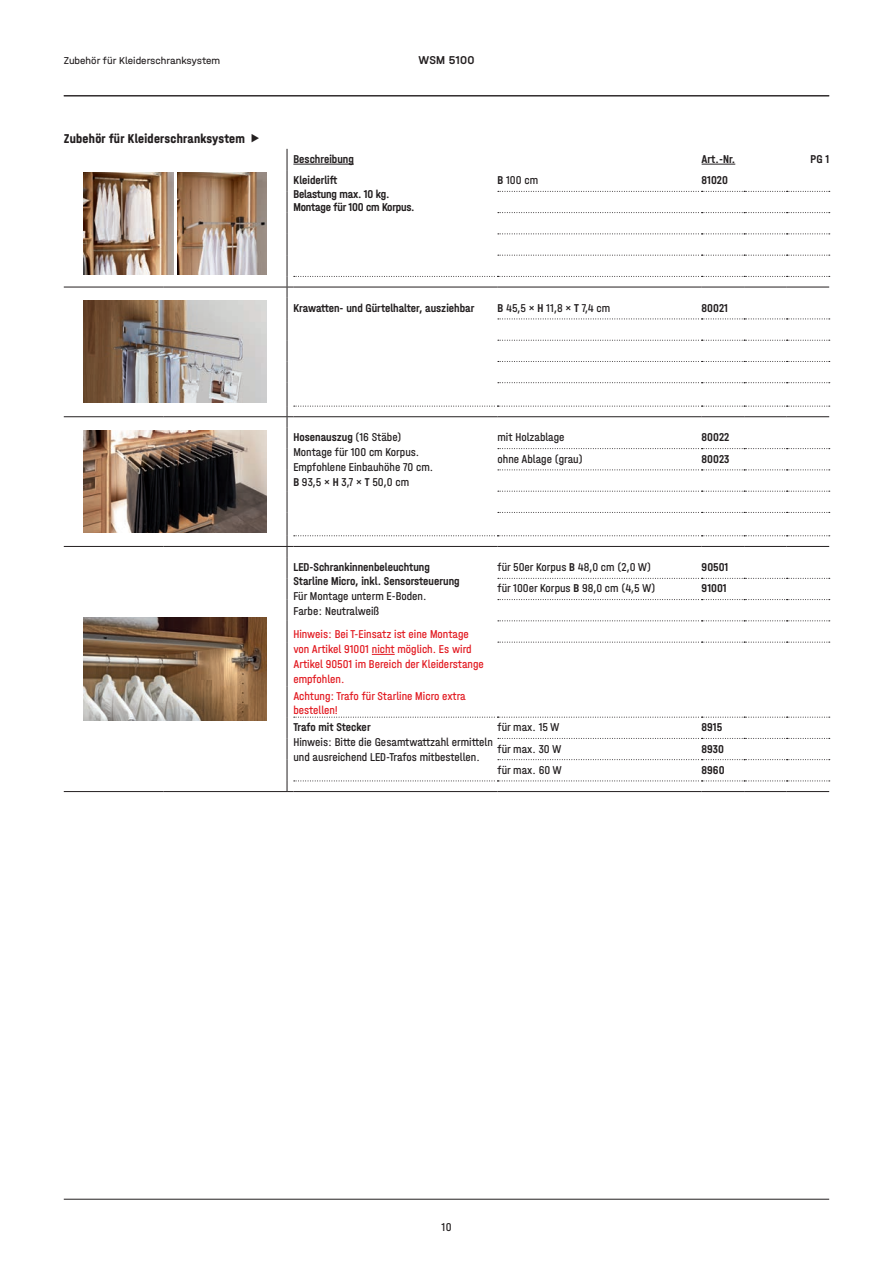
<style>
.page{position:relative;width:893px;height:1263px;background:#fff}
.page>*{position:absolute;margin:0;border:0;box-sizing:border-box;transform-origin:0 0}
.t1{font:700 13.5px "Halvar Eng";letter-spacing:.02em;color:#231f20}
.t2{font:12px/15px "Halvar Eng";color:#231f20}
.t3{font:500 12px/13.5px "Halvar Eng";color:#231f20}
.t4{font:12px/15px "Halvar Eng";color:#e21a21}
.t5{font:500 12px "Halvar Mittel";letter-spacing:.02em;color:#231f20}
.t6{font:10.5px "Halvar Mittel";color:#231f20}
.s1{font-weight:500}
</style>
<div class="page">
<hr style="left:64px;top:1199px;width:765px;height:1px;background:#231f20">
<hr style="left:64px;top:95px;width:765px;height:1px;background:#231f20">
<hr style="left:64px;top:791px;width:100px;height:1px;background:#231f20">
<hr style="left:164px;top:791px;width:123px;height:1px;background:#231f20">
<hr style="left:287px;top:642px;width:1px;height:44px;background:#231f20">
<hr style="left:287px;top:686px;width:1px;height:31px;background:#231f20">
<hr style="left:64px;top:287px;width:100px;height:1px;background:#231f20">
<hr style="left:164px;top:287px;width:123px;height:1px;background:#231f20">
<hr style="left:64px;top:416px;width:100px;height:1px;background:#231f20">
<hr style="left:164px;top:416px;width:123px;height:1px;background:#231f20">
<hr style="left:64px;top:546px;width:100px;height:1px;background:#231f20">
<hr style="left:164px;top:546px;width:123px;height:1px;background:#231f20">
<svg style="left:287px;top:149px;width:543px;height:494px"></svg>
<hr style="left:293px;top:546px;width:204px;height:1px;background:#231f20">
<hr style="left:497px;top:546px;width:205px;height:1px;background:#231f20">
<hr style="left:702px;top:546px;width:42px;height:1px;background:#231f20">
<hr style="left:744px;top:546px;width:43px;height:1px;background:#231f20">
<hr style="left:787px;top:546px;width:42px;height:1px;background:#231f20">
<svg style="left:287px;top:717px;width:543px;height:75px"></svg>
<hr style="left:293px;top:791px;width:204px;height:1px;background:#231f20">
<hr style="left:497px;top:791px;width:205px;height:1px;background:#231f20">
<hr style="left:702px;top:791px;width:42px;height:1px;background:#231f20">
<hr style="left:744px;top:791px;width:43px;height:1px;background:#231f20">
<hr style="left:787px;top:791px;width:42px;height:1px;background:#231f20">
<hr style="left:293px;top:164px;width:61px;height:1px;background:#231f20">
<hr style="left:702px;top:164px;width:33px;height:1px;background:#231f20">
<img style="left:84px;top:172px;width:89px;height:102px">
<img style="left:177px;top:172px;width:90px;height:102px">
<img style="left:84px;top:301px;width:183px;height:102px">
<img style="left:84px;top:431px;width:183px;height:102px">
<img style="left:84px;top:618px;width:183px;height:102px">
<svg style="left:372px;top:654px;width:23px;height:1px"></svg>
<p class="t6" style="left:64px;top:54px;width:158px">Zubehör für Kleiderschranksystem</p>
<p class="t5" style="left:418px;top:53px;width:58px">WSM 5100</p>
<p class="t1" style="left:64px;top:130px;width:183px">Zubehör für Kleiderschranksystem</p>
<p class="t3" style="left:293px;top:152px;width:62px">Beschreibung</p>
<p class="t3" style="left:702px;top:152px;width:35px">Art.-Nr.</p>
<p class="t3" style="left:811px;top:152px;width:20px">PG 1</p>
<p class="t3" style="left:293px;top:173px;width:123px">Kleiderlift<br>Belastung max. 10 kg.<br>Montage für 100 cm Korpus.</p>
<p class="t2" style="left:497px;top:172px;width:42px"><span class="s1">B</span> 100 cm</p>
<p class="t3" style="left:702px;top:173px;width:28px">81020</p>
<p class="t3" style="left:293px;top:301px;width:182px">Krawatten- und Gürtelhalter, ausziehbar</p>
<p class="t2" style="left:497px;top:300px;width:114px"><span class="s1">B</span> 45,5 × <span class="s1">H</span> 11,8 × <span class="s1">T</span> 7,4 cm</p>
<p class="t3" style="left:702px;top:301px;width:28px">80021</p>
<p class="t2" style="left:293px;top:430px;width:141px"><span class="s1">Hosenauszug</span> (16 Stäbe)<br>Montage für 100 cm Korpus.<br>Empfohlene Einbauhöhe 70 cm.<br><span class="s1">B</span> 93,5 × <span class="s1">H</span> 3,7 × <span class="s1">T</span> 50,0 cm</p>
<p class="t2" style="left:497px;top:430px;width:69px">mit Holzablage</p>
<p class="t3" style="left:702px;top:430px;width:29px">80022</p>
<p class="t2" style="left:497px;top:451px;width:87px">ohne Ablage (grau)</p>
<p class="t3" style="left:702px;top:452px;width:29px">80023</p>
<p class="t3" style="left:293px;top:560px;width:168px">LED-Schrankinnenbeleuchtung<br>Starline Micro, inkl. Sensorsteuerung</p>
<p class="t2" style="left:293px;top:588px;width:135px">Für Montage unterm E-Boden.<br>Farbe: Neutralweiß</p>
<p class="t4" style="left:293px;top:626px;width:192px">Hinweis: Bei T-Einsatz ist eine Montage von Artikel 91001 nicht möglich. Es wird Artikel 90501 im Bereich der Kleiderstange empfohlen.</p>
<p class="t2" style="left:497px;top:559px;width:155px">für 50er Korpus <span class="s1">B</span> 48,0 cm (2,0 W)</p>
<p class="t3" style="left:702px;top:560px;width:28px">90501</p>
<p class="t2" style="left:497px;top:581px;width:159px">für 100er Korpus <span class="s1">B</span> 98,0 cm (4,5 W)</p>
<p class="t3" style="left:702px;top:581px;width:27px">91001</p>
<p class="t4" style="left:293px;top:689px;width:174px;line-height:13.5px">Achtung: Trafo für Starline Micro extra bestellen!</p>
<p class="t3" style="left:293px;top:720px;width:79px">Trafo mit Stecker</p>
<p class="t2" style="left:293px;top:734px;width:201px">Hinweis: Bitte die Gesamtwattzahl ermitteln und ausreichend LED-Trafos mitbestellen.</p>
<p class="t2" style="left:497px;top:719px;width:64px">für max. 15 W</p>
<p class="t3" style="left:702px;top:720px;width:22px">8915</p>
<p class="t2" style="left:497px;top:741px;width:65px">für max. 30 W</p>
<p class="t3" style="left:702px;top:741px;width:24px">8930</p>
<p class="t2" style="left:497px;top:762px;width:66px">für max. 60 W</p>
<p class="t3" style="left:702px;top:763px;width:24px">8960</p>
<p class="t2" style="left:441px;top:1219px;width:12px">10</p>
</div>
